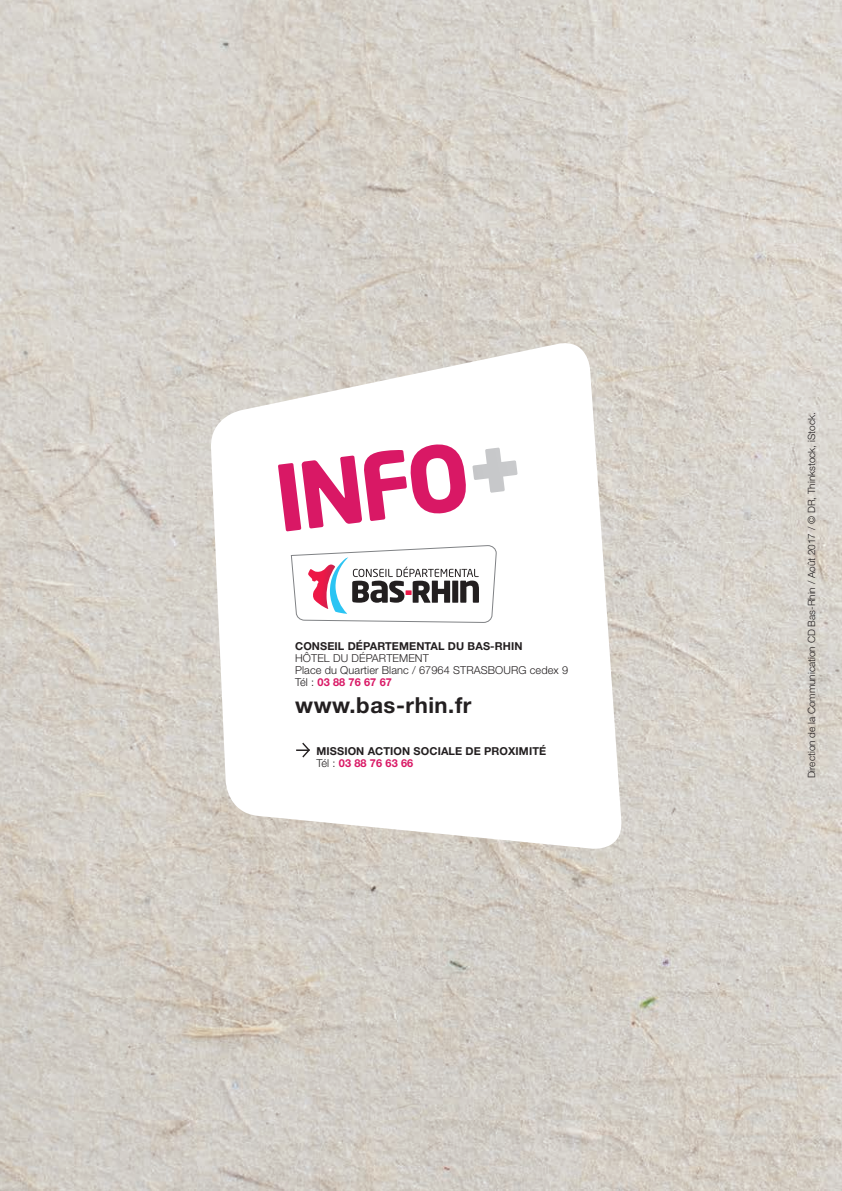
<style>
.page{position:relative;width:842px;height:1191px;background:#d6d2cc}
.page>*{position:absolute;margin:0;border:0;box-sizing:border-box;transform-origin:0 0}
.t1{font:700 90.4px "Neo Sans Std";color:#d91865}
.t2{font:700 22.2px "Helvetica Neue LT Pro";color:#231f20}
.t3{font:700 11px/12px "Helvetica Neue LT Pro";letter-spacing:.01em;color:#231f20}
.t4{font:300 11px/12px "Helvetica Neue LT Pro";letter-spacing:.01em;color:#231f20}
.t5{font:300 10px "Helvetica Neue LT Pro";color:#231f20}
.s1{font-weight:900;color:#fff}
.s2{font-weight:700;color:#d91865}
.s3{font-weight:300}
.s4{color:#d91865}
</style>
<div class="page">
<svg style="left:210px;top:337px;width:413px;height:514px;fill:#fff"></svg>
<svg style="left:296px;top:742px;width:14px;height:15px"></svg>
<svg style="left:291px;top:545px;width:206px;height:77px;background:#d8d3d5"></svg>
<h1 class="t1" style="left:269px;top:441px;width:253px;rotate:-7deg">info<span class="s1">+</span></h1>
<p class="t3" style="left:295px;top:640px;width:229px">CONSEIL DÉPARTEMENTAL DU BAS-RHIN</p>
<p class="t4" style="left:295px;top:652px;width:275px">HÔTEL DU DÉPARTEMENT<br>Place du Quartier Blanc / 67964 STRASBOURG cedex 9<br>Tél : <span class="s2">03 88 76 67 67</span></p>
<h2 class="t2" style="left:295px;top:690px;width:178px">WWW.BAS-RHIN.FR</h2>
<p class="t3" style="left:316px;top:744px;width:231px">MISSION ACTION SOCIALE DE PROXIMITÉ<br><span class="s3">Tél :</span> <span class="s4">03 88 76 63 66</span></p>
<p class="t5" style="left:805px;top:778px;width:367px;rotate:-90deg">Direction de la Communication CD Bas-Rhin / Août 2017 / © DR, Thinkstock, iStock.</p>
</div>
